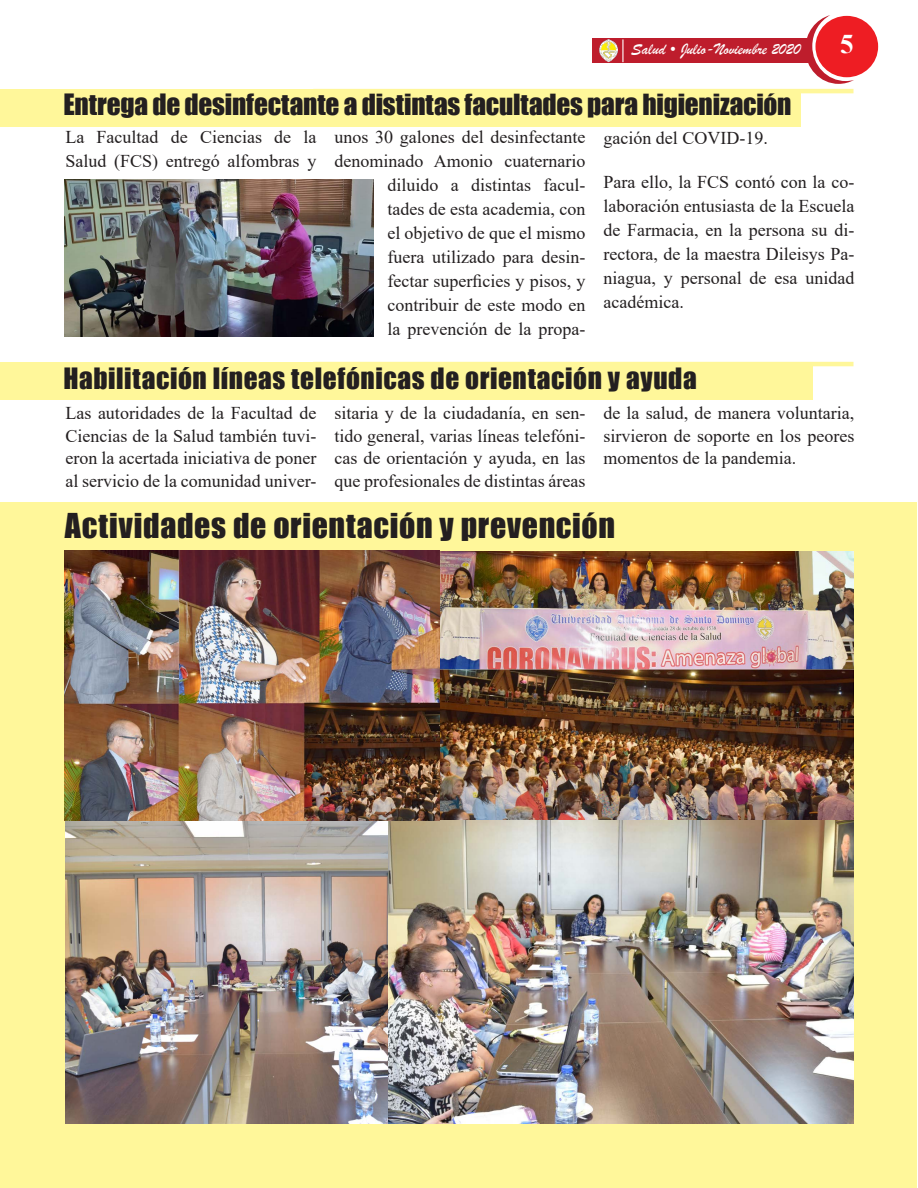
<style>
.page{position:relative;width:918px;height:1188px;background:#fff}
.page>*{position:absolute;margin:0;border:0;box-sizing:border-box;transform-origin:0 0}
.Titulos{font:31.5px "Impact";letter-spacing:.02em;color:#231f20}
.Titulos-2{font:27px "Impact";color:#231f20}
.Titulos-3{font:27px "Impact";letter-spacing:.02em;color:#231f20}
.t1{font:700 27px "Times New Roman";color:#fff}
.Titulos-4{font:18px/24px "Times New Roman";color:#231f20;text-align:justify}
.t2{font:16.5px "Brush Script";color:#fff}
</style>
<div class="page">
<svg style="left:805px;top:15px;width:49px;height:69px"></svg>
<div style="left:815px;top:16px;width:63px;height:61px;background:#ee1d23;border-radius:50%"></div>
<div style="left:592px;top:39px;width:218px;height:24px;background:#be1d2c"></div>
<hr style="left:622px;top:39px;width:2px;height:23px;background:#fff">
<svg style="left:599px;top:38px;width:21px;height:25px"></svg>
<img style="left:600px;top:40px;width:17px;height:22px">
<div style="left:0;top:502px;width:916px;height:686px;background:#fff79a"></div>
<div style="left:0;top:89px;width:801px;height:37px;background:#fff79a"></div>
<div style="left:0;top:362px;width:813px;height:37px;background:#fff79a"></div>
<img style="left:64px;top:180px;width:310px;height:157px">
<hr style="left:313px;top:89px;width:541px;height:4px;background:#fff79a">
<hr style="left:313px;top:362px;width:541px;height:4px;background:#fff79a">
<img style="left:64px;top:551px;width:790px;height:573px">
<p class="t2" style="left:631px;top:39px;width:171px">Salud • Julio-Noviembre 2020</p>
<h2 class="t1" style="left:840px;top:24px;width:15px">5</h2>
<p class="Titulos-2" style="left:63px;top:83px;width:730px">Entrega de desinfectante a distintas facultades para higienización</p>
<p class="Titulos-4" style="left:65px;top:124px;width:253px">La Facultad de Ciencias de la<br>Salud (FCS) entregó alfombras y</p>
<p class="Titulos-4" style="left:334px;top:124px;width:253px;text-align:right">unos 30 galones del desinfectante denominado Amonio cuaternario diluido a distintas facul-<br>tades de esta academia, con<br>el objetivo de que el mismo<br>fuera utilizado para desin-<br>fectar superficies y pisos, y contribuir de este modo en<br>la prevención de la propa-</p>
<p class="Titulos-4" style="left:603px;top:125px;width:166px">gación del COVID-19.</p>
<p class="Titulos-4" style="left:603px;top:169px;width:253px">Para ello, la FCS contó con la co&shy;laboración entusiasta de la Escuela de Farmacia, en la persona su di&shy;rectora, de la maestra Dileisys Pa&shy;niagua, y personal de esa unidad académica.</p>
<p class="Titulos-3" style="left:63px;top:357px;width:635px">Habilitación líneas telefónicas de orientación y ayuda</p>
<p class="Titulos-4" style="left:65px;top:401px;width:253px;line-height:22.5px">Las autoridades de la Facultad de Ciencias de la Salud también tuvi&shy;eron la acertada iniciativa de poner al servicio de la comunidad univer-</p>
<p class="Titulos-4" style="left:334px;top:401px;width:253px;line-height:22.5px">sitaria y de la ciudadanía, en sen&shy;tido general, varias líneas telefóni&shy;cas de orientación y ayuda, en las que profesionales de distintas áreas</p>
<p class="Titulos-4" style="left:603px;top:401px;width:253px;line-height:22.5px">de la salud, de manera voluntaria, sirvieron de soporte en los peores momentos de la pandemia.</p>
<p class="Titulos" style="left:65px;top:501px;width:552px">Actividades de orientación y prevención</p>
</div>
